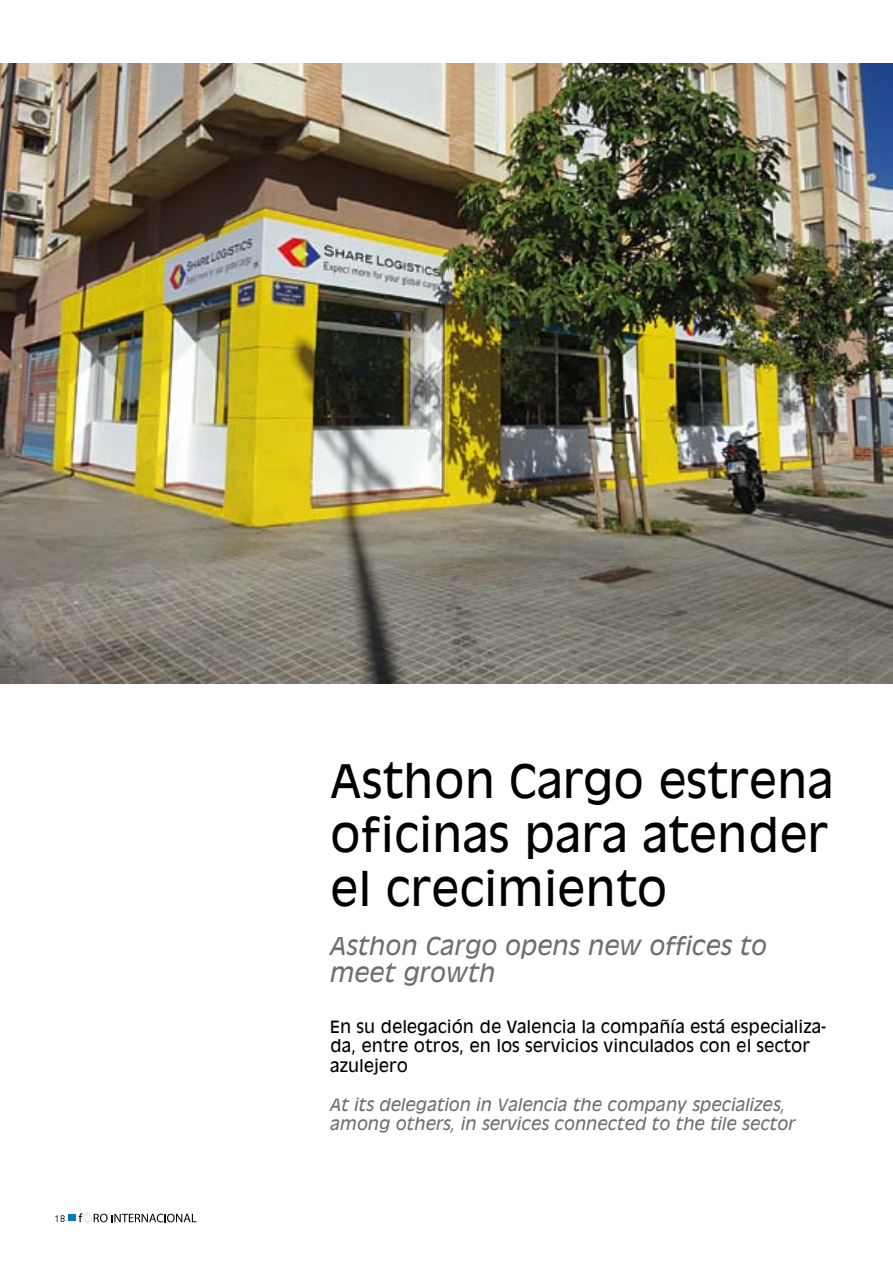
<style>
.page{position:relative;width:893px;height:1263px;background:#fff}
.page>*{position:absolute;margin:0;border:0;box-sizing:border-box;transform-origin:0 0}
.t1{font:45px/54px "Antique Olive";color:#000;text-align:justify}
.t2{font:italic 24px/27px "Antique Olive";color:#706f6f}
.t3{font:16.5px/19.5px "Antique Olive";color:#000}
.t4{font:italic 16.5px/19.5px "Antique Olive";color:#706f6f}
.t5{font:10.5px "Geometric 231 BT Roman C";color:#000}
</style>
<div class="page">
<div style="left:68px;top:1214px;width:8px;height:7px;background:#007cb0"></div>
<svg style="left:79px;top:1213px;width:118px;height:9px"></svg>
<img style="left:0;top:64px;width:893px;height:620px">
<p class="t5" style="left:54px;top:1211px;width:13px">18</p>
<h1 class="t1" style="left:330px;top:753px;width:505px">Asthon Cargo estrena oficinas para atender el crecimiento</h1>
<h2 class="t2" style="left:330px;top:932px;width:438px">Asthon Cargo opens new offices to meet growth</h2>
<p class="t3" style="left:330px;top:1016px;width:497px">En su delegación de Valencia la compañía está especializa&shy;da, entre otros, en los servicios vinculados con el sector azulejero</p>
<p class="t4" style="left:330px;top:1095px;width:467px">At its delegation in Valencia the company specializes, among others, in services connected to the tile sector</p>
</div>
